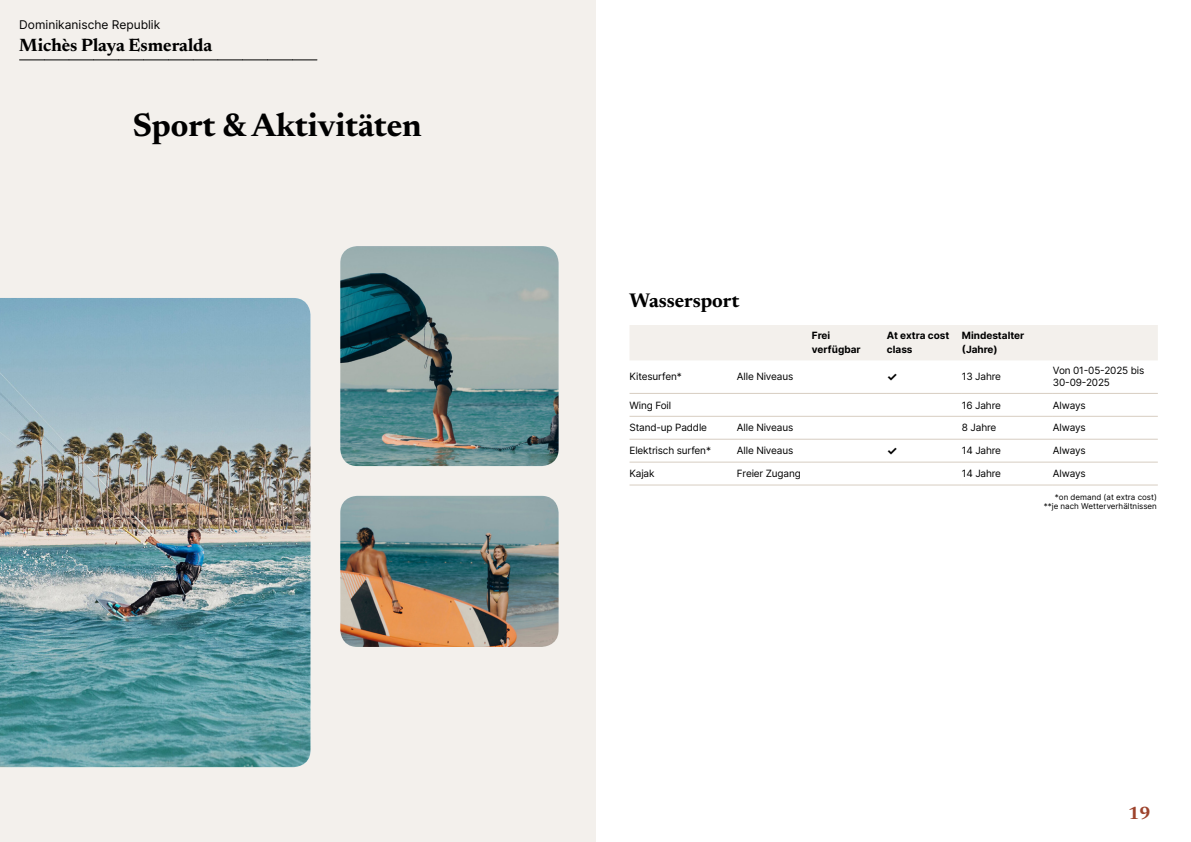
<style>
.page{position:relative;width:1191px;height:842px;background:#fff}
.page>*{position:absolute;margin:0;border:0;box-sizing:border-box;transform-origin:0 0}
.t1{font:700 33px "Newsreader 24 pt";color:#000}
.t2{font:700 20px "Newsreader 24 pt";color:#000}
.t3{font:700 18px "Newsreader 24 pt";color:#000}
.t4{font:700 18px "Newsreader 24 pt";color:#9d432c}
.t5{font:12px "Inter";color:#000}
.t6{font:700 12px "Inter";color:#000}
.t7{font:10px/12px "Inter";letter-spacing:-.015em;color:#000}
.t8{font:700 10px/14px "Inter";color:#000}
.t9{font:8px/9.6px "Inter";color:#000;text-align:right}
</style>
<div class="page">
<div style="left:0;top:0;width:595px;height:842px;background:#f3f0ec"></div>
<img style="left:340px;top:246px;width:218px;height:220px">
<img style="left:0;top:298px;width:310px;height:469px">
<img style="left:340px;top:496px;width:218px;height:151px">
<svg style="left:20px;top:60px;width:297px;height:1px"></svg>
<div style="left:630px;top:325px;width:527px;height:35px;background:#f3f0ec"></div>
<hr style="left:629px;top:393px;width:108px;height:1px;background:#d7cdc1">
<hr style="left:737px;top:393px;width:75px;height:1px;background:#d7cdc1">
<hr style="left:812px;top:393px;width:75px;height:1px;background:#d7cdc1">
<hr style="left:887px;top:393px;width:75px;height:1px;background:#d7cdc1">
<hr style="left:962px;top:393px;width:91px;height:1px;background:#d7cdc1">
<hr style="left:1053px;top:393px;width:104px;height:1px;background:#d7cdc1">
<hr style="left:629px;top:416px;width:108px;height:1px;background:#d7cdc1">
<hr style="left:737px;top:416px;width:75px;height:1px;background:#d7cdc1">
<hr style="left:812px;top:416px;width:75px;height:1px;background:#d7cdc1">
<hr style="left:887px;top:416px;width:75px;height:1px;background:#d7cdc1">
<hr style="left:962px;top:416px;width:91px;height:1px;background:#d7cdc1">
<hr style="left:1053px;top:416px;width:104px;height:1px;background:#d7cdc1">
<hr style="left:629px;top:439px;width:108px;height:1px;background:#d7cdc1">
<hr style="left:737px;top:439px;width:75px;height:1px;background:#d7cdc1">
<hr style="left:812px;top:439px;width:75px;height:1px;background:#d7cdc1">
<hr style="left:887px;top:439px;width:75px;height:1px;background:#d7cdc1">
<hr style="left:962px;top:439px;width:91px;height:1px;background:#d7cdc1">
<hr style="left:1053px;top:439px;width:104px;height:1px;background:#d7cdc1">
<hr style="left:629px;top:462px;width:108px;height:1px;background:#d7cdc1">
<hr style="left:737px;top:462px;width:75px;height:1px;background:#d7cdc1">
<hr style="left:812px;top:462px;width:75px;height:1px;background:#d7cdc1">
<hr style="left:887px;top:462px;width:75px;height:1px;background:#d7cdc1">
<hr style="left:962px;top:462px;width:91px;height:1px;background:#d7cdc1">
<hr style="left:1053px;top:462px;width:104px;height:1px;background:#d7cdc1">
<hr style="left:629px;top:484px;width:108px;height:1px;background:#d7cdc1">
<hr style="left:737px;top:484px;width:75px;height:1px;background:#d7cdc1">
<hr style="left:812px;top:484px;width:75px;height:1px;background:#d7cdc1">
<hr style="left:887px;top:484px;width:75px;height:1px;background:#d7cdc1">
<hr style="left:962px;top:484px;width:91px;height:1px;background:#d7cdc1">
<hr style="left:1053px;top:484px;width:104px;height:1px;background:#d7cdc1">
<p class="t5" style="left:19px;top:15px;width:143px">Dominikanische Republik</p>
<h3 class="t3" style="left:19px;top:32px;width:194px">Michès Playa Esmeralda</h3>
<h1 class="t1" style="left:133px;top:101px;width:290px">Sport &amp; Aktivitäten</h1>
<h2 class="t2" style="left:629px;top:286px;width:111px">Wassersport</h2>
<p class="t8" style="left:812px;top:328px;width:50px">Frei verfügbar</p>
<p class="t8" style="left:887px;top:328px;width:64px">At extra cost class</p>
<p class="t8" style="left:962px;top:328px;width:64px">Mindestalter (Jahre)</p>
<p class="t7" style="left:629px;top:370px;width:54px">Kitesurfen*</p>
<p class="t7" style="left:737px;top:370px;width:58px">Alle Niveaus</p>
<p class="t6" style="left:887px;top:368px;width:12px">✓</p>
<p class="t7" style="left:962px;top:370px;width:41px">13 Jahre</p>
<p class="t7" style="left:1053px;top:364px;width:93px">Von 01-05-2025 bis<br>30-09-2025</p>
<p class="t7" style="left:629px;top:399px;width:43px">Wing Foil</p>
<p class="t7" style="left:962px;top:399px;width:40px">16 Jahre</p>
<p class="t7" style="left:1053px;top:399px;width:34px">Always</p>
<p class="t7" style="left:629px;top:421px;width:79px">Stand-up Paddle</p>
<p class="t7" style="left:737px;top:421px;width:58px">Alle Niveaus</p>
<p class="t7" style="left:962px;top:421px;width:36px">8 Jahre</p>
<p class="t7" style="left:1053px;top:421px;width:34px">Always</p>
<p class="t7" style="left:629px;top:444px;width:83px">Elektrisch surfen*</p>
<p class="t7" style="left:737px;top:444px;width:58px">Alle Niveaus</p>
<p class="t6" style="left:887px;top:442px;width:12px">✓</p>
<p class="t7" style="left:962px;top:444px;width:41px">14 Jahre</p>
<p class="t7" style="left:1053px;top:444px;width:34px">Always</p>
<p class="t7" style="left:629px;top:467px;width:27px">Kajak</p>
<p class="t7" style="left:737px;top:467px;width:65px">Freier Zugang</p>
<p class="t7" style="left:962px;top:467px;width:41px">14 Jahre</p>
<p class="t7" style="left:1053px;top:467px;width:34px">Always</p>
<p class="t9" style="left:1043px;top:492px;width:115px">*on demand (at extra cost) **je nach Wetterverhältnissen</p>
<h3 class="t4" style="left:1128px;top:800px;width:24px">19</h3>
</div>
